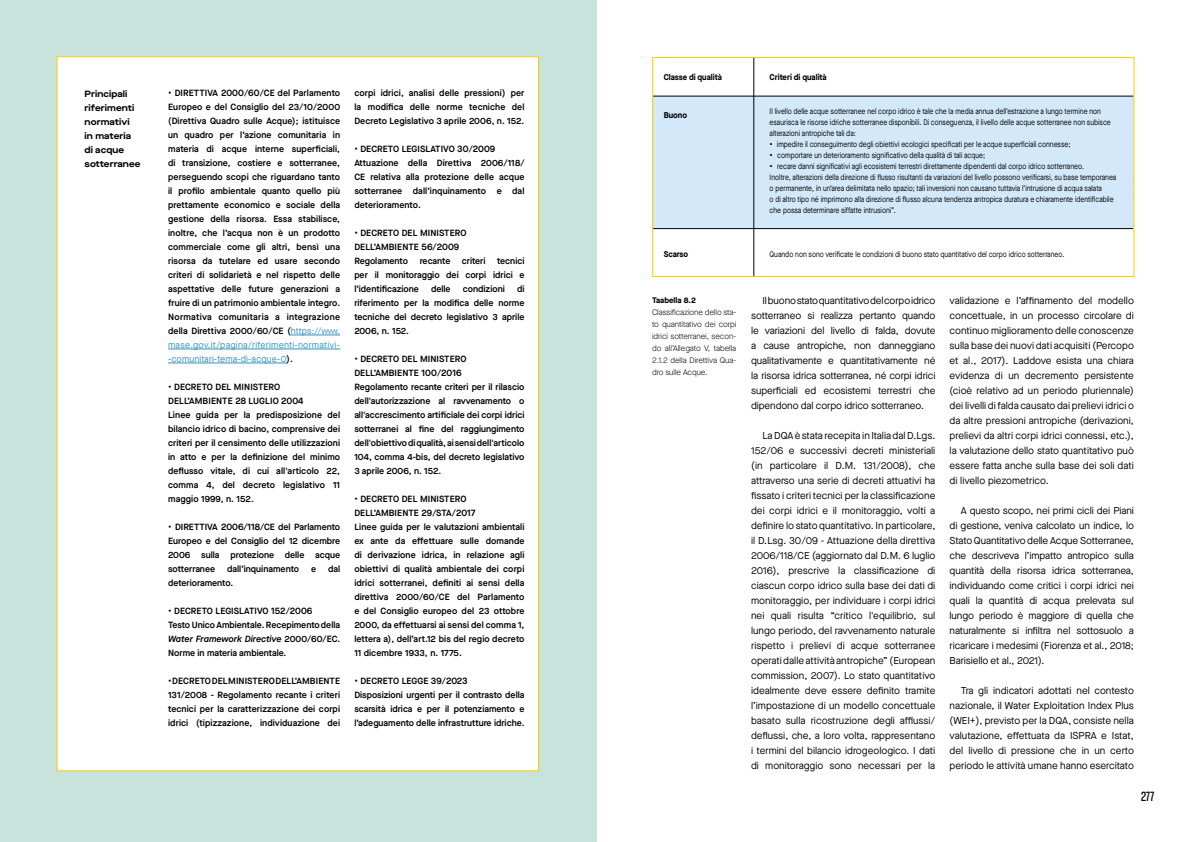
<style>
.page{position:relative;width:1191px;height:842px;background:#fff}
.page>*{position:absolute;margin:0;border:0;box-sizing:border-box;transform-origin:0 0}
.t1{font:14px "Coolvetica Condensed Rg";color:#000}
.t2{font:10px/15px "Maison Neue";color:#000;text-align:justify}
.t3{font:600 9px/14px "Maison Neue";letter-spacing:.01em;color:#000}
.t4{font:700 expanded 9px/14px "Maison Neue";letter-spacing:.01em;color:#000}
.t5{font:700 8.4px "Maison Neue";color:#000;scale:.95 1}
.t6{font:8px/11px "Maison Neue";color:#000;scale:.86 1}
.t7{font:300 8px/12px "Maison Neue";letter-spacing:-.01em;color:#000;text-align:justify}
.t8{font:700 8px "Maison Neue";color:#000}
.s1{font-weight:400;color:#3192bb}
.s2{font-style:italic}
.s3{font-weight:700;font-stretch:expanded}
</style>
<div class="page">
<div style="left:0;top:0;width:596px;height:842px;background:#c8e3dc"></div>
<div style="left:57px;top:57px;width:482px;height:714px;background:#fff;border:1px solid #fc0"></div>
<hr style="left:291px;top:335px;width:49px;height:1px;background:#3192bb">
<hr style="left:168px;top:349px;width:172px;height:1px;background:#3192bb">
<hr style="left:168px;top:363px;width:118px;height:1px;background:#3192bb">
<div style="left:652px;top:96px;width:482px;height:133px;background:#d3e9fa"></div>
<hr style="left:653px;top:96px;width:480px;height:1px;background:#000">
<hr style="left:753px;top:57px;width:1px;height:220px;background:#000">
<hr style="left:653px;top:228px;width:480px;height:1px;background:#000">
<div style="left:652px;top:57px;width:482px;height:220px;border:1px solid #fc0"></div>
<p class="t4" style="left:85px;top:87px;width:58px">Principali riferimenti normativi<br>in materia di acque sotterranee</p>
<p class="t3" style="left:168px;top:85px;width:173px;text-align:justify">• DIRETTIVA 2000/60/CE del Parlamento Europeo e del Consiglio del 23/10/2000 (Direttiva Quadro sulle Acque); istituisce un quadro per l’azione comunitaria in materia di acque interne superficiali, di transizione, costiere e sotterranee, perseguendo scopi che riguardano tanto il profilo ambientale quanto quello più prettamente economico e sociale della gestione della risorsa. Essa stabilisce, inoltre, che l’acqua non è un prodotto commerciale come gli altri, bensì una risorsa da tutelare ed usare secondo criteri di solidarietà e nel rispetto delle aspettative delle future generazioni a fruire di un patrimonio ambientale integro.<br>Normativa comunitaria a integrazione della Direttiva 2000/60/CE (<span class="s1">https://www. mase.gov.it/pagina/riferimenti-normativi--comunitari-tema-di-acque-0</span>).</p>
<p class="t3" style="left:168px;top:380px;width:173px">• DECRETO DEL MINISTERO DELL’AMBIENTE 28 LUGLIO 2004<br>Linee guida per la predisposizione del bilancio idrico di bacino, comprensive dei criteri per il censimento delle utilizzazioni in atto e per la definizione del minimo deflusso vitale, di cui all'articolo 22, comma 4, del decreto legislativo 11 maggio 1999, n. 152.</p>
<p class="t3" style="left:168px;top:520px;width:173px;text-align:justify">• DIRETTIVA 2006/118/CE del Parlamento Europeo e del Consiglio del 12 dicembre 2006 sulla protezione delle acque sotterranee</p>
<p class="t3" style="left:227px;top:562px;width:73px">dall’inquinamento</p>
<p class="t3" style="left:311px;top:562px;width:7px">e</p>
<p class="t3" style="left:328px;top:562px;width:14px">dal</p>
<p class="t3" style="left:168px;top:576px;width:67px">deterioramento.</p>
<p class="t3" style="left:168px;top:604px;width:173px">• DECRETO LEGISLATIVO 152/2006<br>Testo Unico Ambientale. Recepimento della <span class="s2">Water Framework Directive</span> 2000/60/EC.<br>Norme in materia ambientale.</p>
<p class="t3" style="left:168px;top:674px;width:173px;text-align:justify">• DECRETO DEL MINISTERO DELL’AMBIENTE 131/2008 - Regolamento recante i criteri tecnici per la caratterizzazione dei corpi idrici (tipizzazione, individuazione dei</p>
<p class="t3" style="left:354px;top:86px;width:172px;text-align:justify">corpi idrici, analisi delle pressioni) per la modifica delle norme tecniche del Decreto Legislativo 3 aprile 2006, n. 152.</p>
<p class="t3" style="left:354px;top:142px;width:172px">• DECRETO LEGISLATIVO 30/2009<br>Attuazione della Direttiva 2006/118/ CE relativa alla protezione delle acque sotterranee dall’inquinamento e dal deterioramento.</p>
<p class="t3" style="left:354px;top:226px;width:114px">• DECRETO DEL MINISTERO<br>DELL’AMBIENTE 56/2009<br>Regolamento</p>
<p class="t3" style="left:354px;top:254px;width:172px;text-align:justify;text-indent:143px">tecnici per il monitoraggio dei corpi idrici e l’identificazione</p>
<p class="t3" style="left:420px;top:254px;width:32px">recante</p>
<p class="t3" style="left:462px;top:254px;width:25px">criteri</p>
<p class="t3" style="left:354px;top:282px;width:172px;text-align:justify;text-indent:163px">di riferimento per la modifica delle norme tecniche del decreto legislativo 3 aprile 2006, n. 152.</p>
<p class="t3" style="left:354px;top:352px;width:172px">• DECRETO DEL MINISTERO DELL’AMBIENTE 100/2016<br>Regolamento recante criteri per il rilascio dell'autorizzazione al ravvenamento o all'accrescimento artificiale dei corpi idrici sotterranei al fine del raggiungimento dell'obiettivo di qualità, ai sensi dell'articolo 104, comma 4-bis, del decreto legislativo 3 aprile 2006, n. 152.</p>
<p class="t3" style="left:354px;top:492px;width:172px">• DECRETO DEL MINISTERO DELL’AMBIENTE 29/STA/2017<br>Linee guida per le valutazioni ambientali ex ante da effettuare sulle domande di derivazione idrica, in relazione agli obiettivi di qualità ambientale dei corpi idrici sotterranei, definiti ai sensi della direttiva 2000/60/CE del Parlamento e del Consiglio europeo del 23 ottobre 2000, da effettuarsi ai sensi del comma 1, lettera a), dell’art.12 bis del regio decreto 11 dicembre 1933, n. 1775.</p>
<p class="t3" style="left:354px;top:674px;width:172px">• DECRETO LEGGE 39/2023<br>Disposizioni urgenti per il contrasto della scarsità idrica e per il potenziamento e l’adeguamento delle infrastrutture idriche.</p>
<p class="t3" style="left:431px;top:282px;width:21px">delle</p>
<p class="t3" style="left:463px;top:282px;width:43px">condizioni</p>
<p class="t5" style="left:663px;top:71px;width:63px">Classe di qualità</p>
<p class="t5" style="left:663px;top:109px;width:26px">Buono</p>
<p class="t5" style="left:663px;top:248px;width:27px">Scarso</p>
<p class="t8" style="left:652px;top:295px;width:45px">Taabella 8.2</p>
<p class="t7" style="left:652px;top:307px;width:86px">Classificazione dello sta&shy;to quantitativo dei corpi idrici sotterranei, secon&shy;do all’Allegato V, tabella 2.1.2 della Direttiva Qua&shy;dro sulle Acque.</p>
<p class="t5" style="left:769px;top:71px;width:62px">Criteri di qualità</p>
<p class="t6" style="left:769px;top:106px;width:398px">Il livello delle acque sotterranee nel corpo idrico è tale che la media annua dell’estrazione a lungo termine non esaurisca le risorse idriche sotterranee disponibili. Di conseguenza, il livello delle acque sotterranee non subisce alterazioni antropiche tali da:</p>
<p class="t6" style="left:769px;top:139px;width:351px"><span class="s3">•</span> impedire il conseguimento degli obiettivi ecologici specificati per le acque superficiali connesse;</p>
<p class="t6" style="left:769px;top:150px;width:252px"><span class="s3">•</span> comportare un deterioramento significativo della qualità di tali acque;</p>
<p class="t6" style="left:769px;top:161px;width:405px"><span class="s3">•</span> recare danni significativi agli ecosistemi terrestri direttamente dipendenti dal corpo idrico sotterraneo.<br>Inoltre, alterazioni della direzione di flusso risultanti da variazioni del livello possono verificarsi, su base temporanea o permanente, in un’area delimitata nello spazio; tali inversioni non causano tuttavia l’intrusione di acqua salata<br>o di altro tipo né imprimono alla direzione di flusso alcuna tendenza antropica duratura e chiaramente identificabile che possa determinare siffatte intrusioni”.</p>
<p class="t6" style="left:769px;top:249px;width:344px">Quando non sono verificate le condizioni di buono stato quantitativo del corpo idrico sotterraneo.</p>
<p class="t2" style="left:751px;top:293px;width:186px;text-indent:11px">Il buono stato quantitativo del corpo idrico sotterraneo si realizza pertanto quando le variazioni del livello di falda, dovute a cause antropiche, non danneggiano qualitativamente e quantitativamente né la risorsa idrica sotterranea, né corpi idrici superficiali ed ecosistemi terrestri che dipendono dal corpo idrico sotterraneo.</p>
<p class="t2" style="left:751px;top:428px;width:186px;text-indent:11px">La DQA è stata recepita in Italia dal D.Lgs.<br>152/06 e successivi decreti ministeriali (in particolare il D.M. 131/2008), che attraverso una serie di decreti attuativi ha fissato i criteri tecnici per la classificazione dei corpi idrici e il monitoraggio, volti a definire lo stato quantitativo. In particolare, il D.Lsg. 30/09 - Attuazione della direttiva 2006/118/CE (aggiornato dal D.M. 6 luglio 2016), prescrive la classificazione di ciascun corpo idrico sulla base dei dati di monitoraggio, per individuare i corpi idrici nei quali risulta “critico l'equilibrio, sul lungo periodo, del ravvenamento naturale rispetto i prelievi di acque sotterranee operati dalle attività antropiche” (European commission, 2007). Lo stato quantitativo idealmente deve essere definito tramite l’impostazione di un modello concettuale basato sulla ricostruzione degli afflussi/ deflussi, che, a loro volta, rappresentano i termini del bilancio idrogeologico. I dati di monitoraggio sono necessari per la</p>
<p class="t2" style="left:949px;top:293px;width:186px">validazione e l’affinamento del modello concettuale, in un processo circolare di continuo miglioramento delle conoscenze sulla base dei nuovi dati acquisiti (Percopo et al., 2017). Laddove esista una chiara evidenza di un decremento persistente (cioè relativo ad un periodo pluriennale) dei livelli di falda causato dai prelievi idrici o da altre pressioni antropiche (derivazioni, prelievi da altri corpi idrici connessi, etc.), la valutazione dello stato quantitativo può essere fatta anche sulla base dei soli dati di livello piezometrico.</p>
<p class="t2" style="left:949px;top:503px;width:186px;text-indent:11px">A questo scopo, nei primi cicli dei Piani di gestione, veniva calcolato un indice, lo Stato Quantitativo delle Acque Sotterranee, che descriveva l’impatto antropico sulla quantità della risorsa idrica sotterranea, individuando come critici i corpi idrici nei quali la quantità di acqua prelevata sul lungo periodo è maggiore di quella che naturalmente si infiltra nel sottosuolo a ricaricare i medesimi (Fiorenza et al., 2018; Barisiello et al., 2021).</p>
<p class="t2" style="left:949px;top:683px;width:186px;text-indent:11px">Tra gli indicatori adottati nel contesto nazionale, il Water Exploitation Index Plus (WEI+), previsto per la DQA, consiste nella valutazione, effettuata da ISPRA e Istat, del livello di pressione che in un certo periodo le attività umane hanno esercitato</p>
<h1 class="t1" style="left:1141px;top:787px;width:15px">277</h1>
</div>
